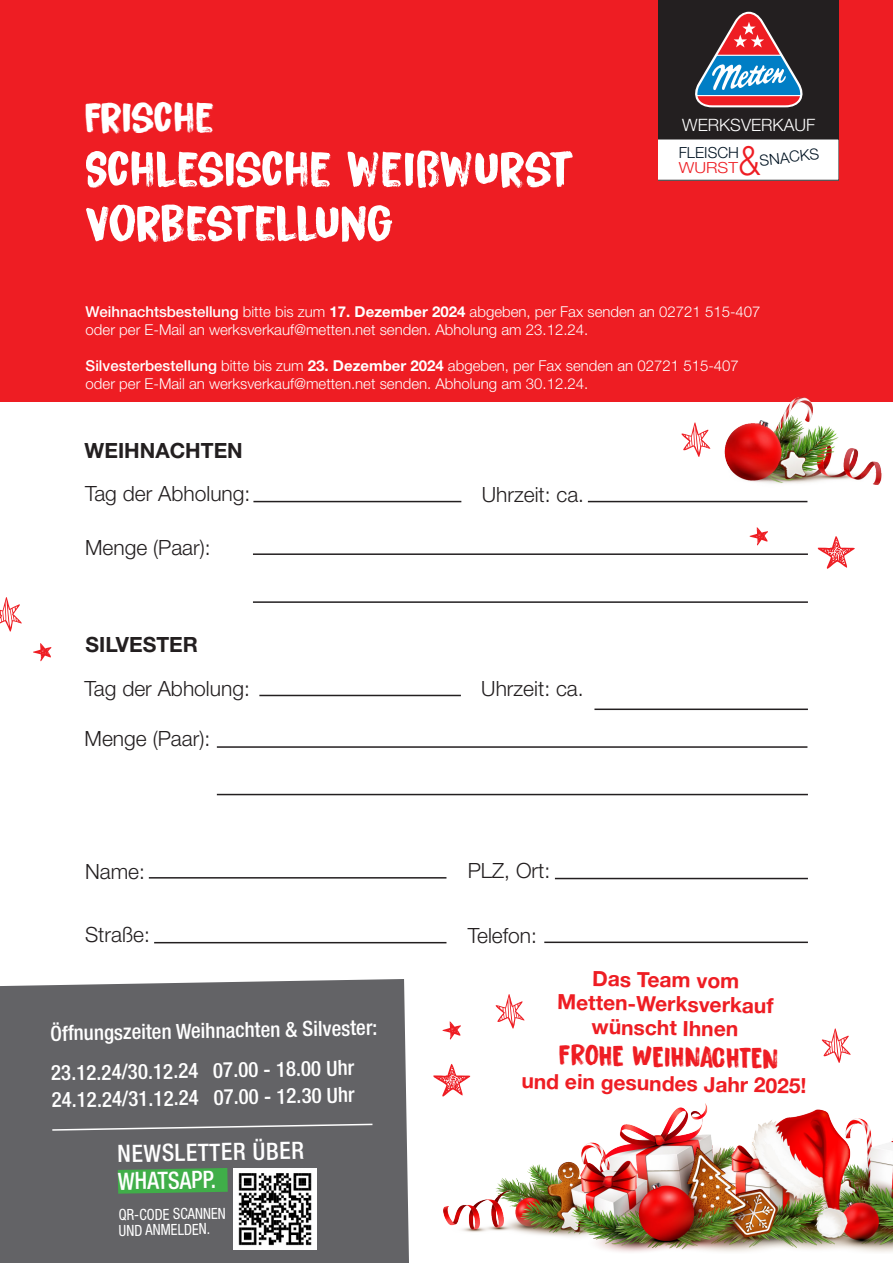
<style>
.page{position:relative;width:893px;height:1263px;background:#fff}
.page>*{position:absolute;margin:0;border:0;box-sizing:border-box;transform-origin:0 0}
.t1{font:52.5px "Bitterbrush DEMO";letter-spacing:-.025em;color:#fff}
.t2{font:45px "Bitterbrush DEMO";letter-spacing:-.025em;color:#fff}
.t3{font:300 40.8px "Helvetica Neue LT Std";color:#ee1d23;scale:.87 1}
.t4{font:30px "Bitterbrush DEMO";color:#ee1d23}
.t5{font:500 condensed 24px "Helvetica Neue LT Std";color:#fff}
.t6{font:500 condensed 24px "Helvetica Neue LT Std";color:#fff;scale:.94 1}
.t7{font:300 21px "Helvetica Neue LT Std";color:#231f20}
.t8{font:500 condensed 21px "Helvetica Neue LT Std";color:#fff}
.t9{font:700 21px/24px "Helvetica Neue LT Std";color:#ee1d23;text-align:center}
.t10{font:700 21px "Helvetica Neue LT Std";color:#231f20}
.t11{font:300 17.1px "Helvetica Neue LT Std";color:#fff}
.t12{font:condensed 15.45px "Helvetica Neue LT Std";color:#fff;scale:.94 1}
.t13{font:300 15.3px/14.5px "Helvetica Neue LT Std";color:#001322}
.t14{font:300 15px/18px "Helvetica Neue LT Std";color:#fff}
.s1{color:#ee1d23}
.s2{font-weight:500}
.s3{font-weight:700}
</style>
<div class="page">
<hr style="left:253px;top:501px;width:208px;height:1px;background:#231f20">
<hr style="left:588px;top:501px;width:219px;height:1px;background:#231f20">
<hr style="left:253px;top:553px;width:555px;height:2px;background:#231f20">
<hr style="left:217px;top:794px;width:591px;height:1px;background:#231f20">
<hr style="left:253px;top:601px;width:555px;height:2px;background:#231f20">
<hr style="left:149px;top:877px;width:297px;height:1px;background:#231f20">
<hr style="left:555px;top:878px;width:253px;height:1px;background:#231f20">
<hr style="left:544px;top:941px;width:264px;height:2px;background:#231f20">
<hr style="left:154px;top:942px;width:292px;height:1px;background:#231f20">
<hr style="left:259px;top:695px;width:202px;height:1px;background:#231f20">
<hr style="left:594px;top:708px;width:214px;height:2px;background:#231f20">
<hr style="left:217px;top:746px;width:590px;height:2px;background:#231f20">
<div style="left:0;top:0;width:893px;height:402px;background:#ee1d23"></div>
<div style="left:659px;top:0;width:180px;height:139px;background:#231f20"></div>
<div style="left:659px;top:139px;width:180px;height:41px;background:#fff"></div>
<svg style="left:695px;top:12px;width:108px;height:95px"></svg>
<svg style="left:817px;top:536px;width:38px;height:33px"></svg>
<svg style="left:681px;top:422px;width:29px;height:35px"></svg>
<svg style="left:750px;top:527px;width:18px;height:19px"></svg>
<svg style="left:433px;top:1064px;width:37px;height:32px"></svg>
<svg style="left:822px;top:1028px;width:29px;height:35px"></svg>
<svg style="left:442px;top:1021px;width:19px;height:19px"></svg>
<svg style="left:0;top:597px;width:22px;height:34px"></svg>
<svg style="left:33px;top:643px;width:19px;height:18px"></svg>
<div style="left:0;top:979px;width:409px;height:284px;background:#636366"></div>
<svg style="left:118px;top:1168px;width:110px;height:26px;background:#43a74b"></svg>
<svg style="left:51px;top:1123px;width:323px;height:8px;background:#7f7f82"></svg>
<svg style="left:496px;top:994px;width:28px;height:34px"></svg>
<img style="left:724px;top:398px;width:158px;height:87px">
<img style="left:443px;top:1103px;width:450px;height:149px">
<img style="left:234px;top:1168px;width:82px;height:81px">
<p class="t2" style="left:84px;top:92px;width:132px">FRISCHE</p>
<p class="t1" style="left:84px;top:139px;width:491px">SCHLESISCHE WEIßWURST</p>
<p class="t1" style="left:84px;top:193px;width:311px">VORBESTELLUNG</p>
<p class="t11" style="left:682px;top:114px;width:134px">WERKSVERKAUF</p>
<p class="t13" style="left:679px;top:145px;width:62px">FLEISCH<br><span class="s1">WURST</span></p>
<p class="t3" style="left:739px;top:136px;width:26px">&amp;</p>
<p class="t13" style="left:759px;top:153px;width:61px;rotate:-6deg">SNACKS</p>
<p class="t14" style="left:86px;top:302px;width:676px"><span class="s2">Weihnachtsbestellung</span> bitte bis zum <span class="s3">17. Dezember 2024</span> abgeben, per Fax senden an 02721 515-407 oder per E-Mail an werksverkauf@metten.net senden. Abholung am 23.12.24.</p>
<p class="t14" style="left:86px;top:356px;width:655px"><span class="s2">Silvesterbestellung</span> bitte bis zum <span class="s3">23. Dezember 2024</span> abgeben, per Fax senden an 02721 515-407 oder per E-Mail an werksverkauf@metten.net senden. Abholung am 30.12.24.</p>
<p class="t10" style="left:85px;top:437px;width:160px">WEIHNACHTEN</p>
<p class="t7" style="left:85px;top:480px;width:167px">Tag der Abholung:</p>
<p class="t7" style="left:482px;top:482px;width:104px">Uhrzeit: ca.</p>
<p class="t7" style="left:85px;top:534px;width:127px">Menge (Paar):</p>
<p class="t10" style="left:86px;top:632px;width:114px">SILVESTER</p>
<p class="t7" style="left:85px;top:675px;width:167px">Tag der Abholung:</p>
<p class="t7" style="left:481px;top:675px;width:104px">Uhrzeit: ca.</p>
<p class="t7" style="left:85px;top:726px;width:127px">Menge (Paar):</p>
<p class="t7" style="left:85px;top:859px;width:61px">Name:</p>
<p class="t7" style="left:85px;top:922px;width:66px">Straße:</p>
<p class="t8" style="left:50px;top:1021px;width:329px;rotate:-1deg">Öffnungszeiten Weihnachten &amp; Silvester:</p>
<p class="t8" style="left:51px;top:1060px;width:305px;rotate:-1deg">23.12.24/30.12.24 07.00 - 18.00 Uhr</p>
<p class="t8" style="left:51px;top:1087px;width:305px;rotate:-1deg">24.12.24/31.12.24 07.00 - 12.30 Uhr</p>
<p class="t5" style="left:117px;top:1139px;width:188px;rotate:-1deg">NEWSLETTER ÜBER</p>
<p class="t6" style="left:118px;top:1167px;width:106px;rotate:-1deg">WHATSAPP.</p>
<p class="t12" style="left:118px;top:1206px;width:116px;rotate:-1deg">QR-CODE SCANNEN</p>
<p class="t12" style="left:119px;top:1221px;width:99px;rotate:-1deg">UND ANMELDEN.</p>
<p class="t7" style="left:468px;top:858px;width:84px">PLZ, Ort:</p>
<p class="t7" style="left:468px;top:922px;width:71px">Telefon:</p>
<p class="t9" style="left:558px;top:965px;width:218px;rotate:1deg">Das Team vom<br>Metten-Werksverkauf</p>
<p class="t9" style="left:592px;top:1014px;width:148px;rotate:1deg">wünscht Ihnen</p>
<p class="t4" style="left:559px;top:1037px;width:221px;rotate:1deg">FROHE WEIHNACHTEN</p>
<p class="t9" style="left:522px;top:1068px;width:287px;rotate:1deg">und ein gesundes Jahr 2025!</p>
</div>
